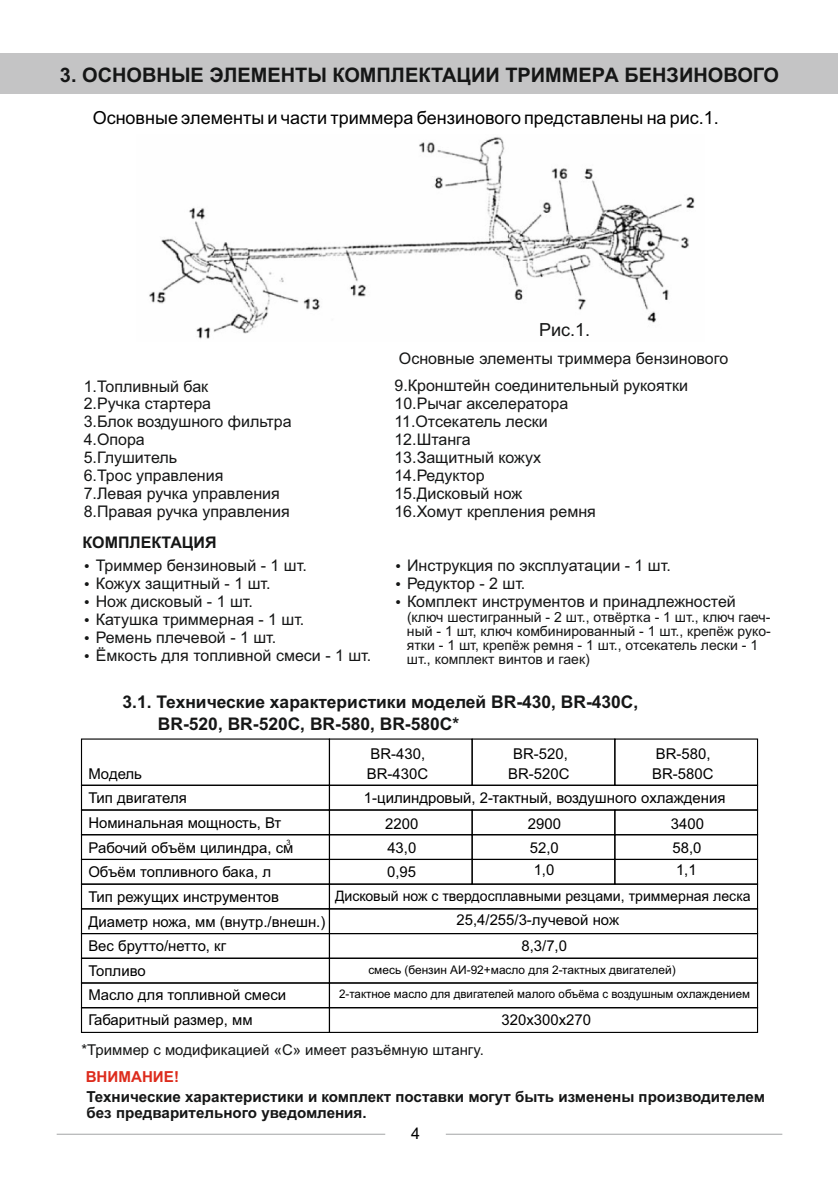
<style>
.page{position:relative;width:838px;height:1191px;background:#fff}
.page>*{position:absolute;margin:0;border:0;box-sizing:border-box;transform-origin:0 0}
.t1{font:700 20px "Arial";color:#151616}
.t2{font:18px "Arial";color:#000}
.t3{font:18px "Arial";color:#151616}
.t4{font:700 17.4px/22.2px "Arial";color:#151616}
.t5{font:16px/17.8px "Arial";color:#151616}
.t6{font:700 16px "Arial";color:#151616}
.t7{font:16px "Arial";color:#000}
.t8{font:700 15.2px/17px "Arial";color:#151616}
.t9{font:700 15.2px "Arial";color:#dd2b1c}
.t10{font:15px/24.6px "Arial";color:#000}
.t11{font:15px "Arial";color:#151616}
.t12{font:14.4px "Arial";color:#000}
.t13{font:14px/14px "Arial";color:#151616}
.t14{font:11.8px/24px "Arial";color:#000}
.t15{font:7.4px "Arial";color:#000}
</style>
<div class="page">
<div style="left:0;top:53px;width:838px;height:41px;background:#c4c4c5"></div>
<hr style="left:57px;top:1133px;width:328px;height:1px;background:#aeafb0">
<hr style="left:446px;top:1133px;width:336px;height:1px;background:#aeafb0">
<img style="left:149px;top:137px;width:546px;height:202px">
<div style="left:81px;top:784px;width:249px;height:26px;border:1px solid #000"></div>
<div style="left:81px;top:809px;width:249px;height:26px;border:1px solid #000"></div>
<div style="left:81px;top:833px;width:249px;height:26px;border:1px solid #000"></div>
<div style="left:81px;top:858px;width:249px;height:26px;border:1px solid #000"></div>
<div style="left:81px;top:883px;width:249px;height:26px;border:1px solid #000"></div>
<div style="left:81px;top:908px;width:249px;height:25px;border:1px solid #000"></div>
<div style="left:81px;top:932px;width:249px;height:26px;border:1px solid #000"></div>
<div style="left:81px;top:957px;width:249px;height:26px;border:1px solid #000"></div>
<div style="left:81px;top:982px;width:249px;height:25px;border:1px solid #000"></div>
<div style="left:81px;top:1006px;width:249px;height:26px;border:1px solid #000"></div>
<div style="left:329px;top:784px;width:429px;height:26px;border:1px solid #000"></div>
<div style="left:329px;top:883px;width:429px;height:26px;border:1px solid #000"></div>
<div style="left:329px;top:908px;width:429px;height:25px;border:1px solid #000"></div>
<div style="left:329px;top:957px;width:429px;height:26px;border:1px solid #000"></div>
<div style="left:329px;top:982px;width:429px;height:25px;border:1px solid #000"></div>
<div style="left:329px;top:1006px;width:429px;height:26px;border:1px solid #000"></div>
<div style="left:329px;top:858px;width:144px;height:26px;border:1px solid #000"></div>
<div style="left:472px;top:858px;width:143px;height:26px;border:1px solid #000"></div>
<div style="left:614px;top:858px;width:144px;height:26px;border:1px solid #000"></div>
<div style="left:329px;top:809px;width:144px;height:26px;border:1px solid #000"></div>
<div style="left:472px;top:809px;width:143px;height:26px;border:1px solid #000"></div>
<div style="left:614px;top:809px;width:144px;height:26px;border:1px solid #000"></div>
<div style="left:329px;top:932px;width:429px;height:26px;border:1px solid #000"></div>
<p class="t1" style="left:60px;top:68px;width:721px">3. ОСНОВНЫЕ ЭЛЕМЕНТЫ КОМПЛЕКТАЦИИ ТРИММЕРА БЕНЗИНОВОГО</p>
<p class="t2" style="left:93px;top:111px;width:628px">Основные элементы и части триммера бензинового представлены на рис.1.</p>
<p class="t3" style="left:539px;top:322px;width:53px">Рис.1.</p>
<p class="t5" style="left:399px;top:351px;width:331px">Основные элементы триммера бензинового</p>
<p class="t5" style="left:84px;top:378px;width:209px">1.Топливный бак<br>2.Ручка стартера<br>3.Блок воздушного фильтра<br>4.Опора<br>5.Глушитель<br>6.Трос управления<br>7.Левая ручка управления<br>8.Правая ручка управления</p>
<p class="t5" style="left:394px;top:378px;width:295px">9.Кронштейн соединительный рукоятки<br>10.Рычаг акселератора<br>11.Отсекатель лески<br>12.Штанга<br>13.Защитный кожух<br>14.Редуктор<br>15.Дисковый нож<br>16.Хомут крепления ремня</p>
<p class="t6" style="left:83px;top:536px;width:136px">КОМПЛЕКТАЦИЯ</p>
<p class="t5" style="left:96px;top:558px;width:277px">Триммер бензиновый - 1 шт.<br>Кожух защитный - 1 шт.<br>Нож дисковый - 1 шт.<br>Катушка триммерная - 1 шт.<br>Ремень плечевой - 1 шт.<br>Ёмкость для топливной смеси - 1 шт.</p>
<p class="t5" style="left:407px;top:558px;width:330px">Инструкция по эксплуатации - 1 шт.<br>Редуктор - 2 шт.<br>Комплект инструментов и принадлежностей</p>
<p class="t13" style="left:407px;top:610px;width:365px">(ключ шестигранный - 2 шт., отвёртка - 1 шт., ключ гаеч&shy;ный - 1 шт, ключ комбинированный - 1 шт., крепёж руко&shy;ятки - 1 шт, крепёж ремня - 1 шт., отсекатель лески - 1 шт., комплект винтов и гаек)</p>
<p class="t4" style="left:158px;top:692px;width:482px;text-indent:-35px">3.1. Технические характеристики моделей BR-430, BR-430C,<br>BR-520, BR-520C, BR-580, BR-580C*</p>
<p class="t10" style="left:88px;top:762px;width:195px">Модель<br>Тип двигателя<br>Номинальная мощность, Вт</p>
<p class="t15" style="left:287px;top:839px;width:6px">3</p>
<p class="t10" style="left:88px;top:836px;width:239px">Рабочий объём цилиндра, см<br>Объём топливного бака, л<br>Тип режущих инструментов<br>Диаметр ножа, мм (внутр./внешн.)<br>Вес брутто/нетто, кг<br>Топливо<br>Масло для топливной смеси<br>Габаритный размер, мм</p>
<p class="t10" style="left:367px;top:745px;width:63px;line-height:19.8px">BR-430,<br>BR-430С</p>
<p class="t10" style="left:508px;top:745px;width:63px;line-height:19.8px;text-align:center">BR-520,<br>BR-520С</p>
<p class="t10" style="left:652px;top:745px;width:63px;line-height:19.8px">BR-580,<br>BR-580С</p>
<p class="t10" style="left:364px;top:787px;width:363px">1-цилиндровый, 2-тактный, воздушного охлаждения</p>
<p class="t10" style="left:385px;top:812px;width:35px">2200</p>
<p class="t10" style="left:528px;top:812px;width:35px">2900</p>
<p class="t10" style="left:671px;top:812px;width:35px">3400</p>
<p class="t10" style="left:387px;top:836px;width:31px">43,0</p>
<p class="t10" style="left:530px;top:836px;width:31px">52,0</p>
<p class="t10" style="left:673px;top:836px;width:31px">58,0</p>
<p class="t10" style="left:387px;top:860px;width:31px">0,95</p>
<p class="t10" style="left:534px;top:858px;width:22px">1,0</p>
<p class="t10" style="left:676px;top:858px;width:22px">1,1</p>
<p class="t12" style="left:335px;top:889px;width:417px">Дисковый нож с твердосплавными резцами, триммерная леска</p>
<p class="t10" style="left:457px;top:908px;width:164px">25,4/255/3-лучевой нож</p>
<p class="t14" style="left:339px;top:958px;width:413px;text-indent:29px">смесь (бензин АИ-92+масло для 2-тактных двигателей)<br>2-тактное масло для двигателей малого объёма с воздушным охлаждением</p>
<p class="t10" style="left:502px;top:1008px;width:91px">320х300х270</p>
<p class="t10" style="left:521px;top:934px;width:47px">8,3/7,0</p>
<p class="t11" style="left:82px;top:1043px;width:404px">*Триммер с модификацией «С» имеет разъёмную штангу.</p>
<p class="t9" style="left:86px;top:1070px;width:95px">ВНИМАНИЕ!</p>
<p class="t8" style="left:86px;top:1088px;width:680px">Технические характеристики и комплект поставки могут быть изменены производителем без предварительного уведомления.</p>
<p class="t7" style="left:411px;top:1126px;width:10px">4</p>
</div>
